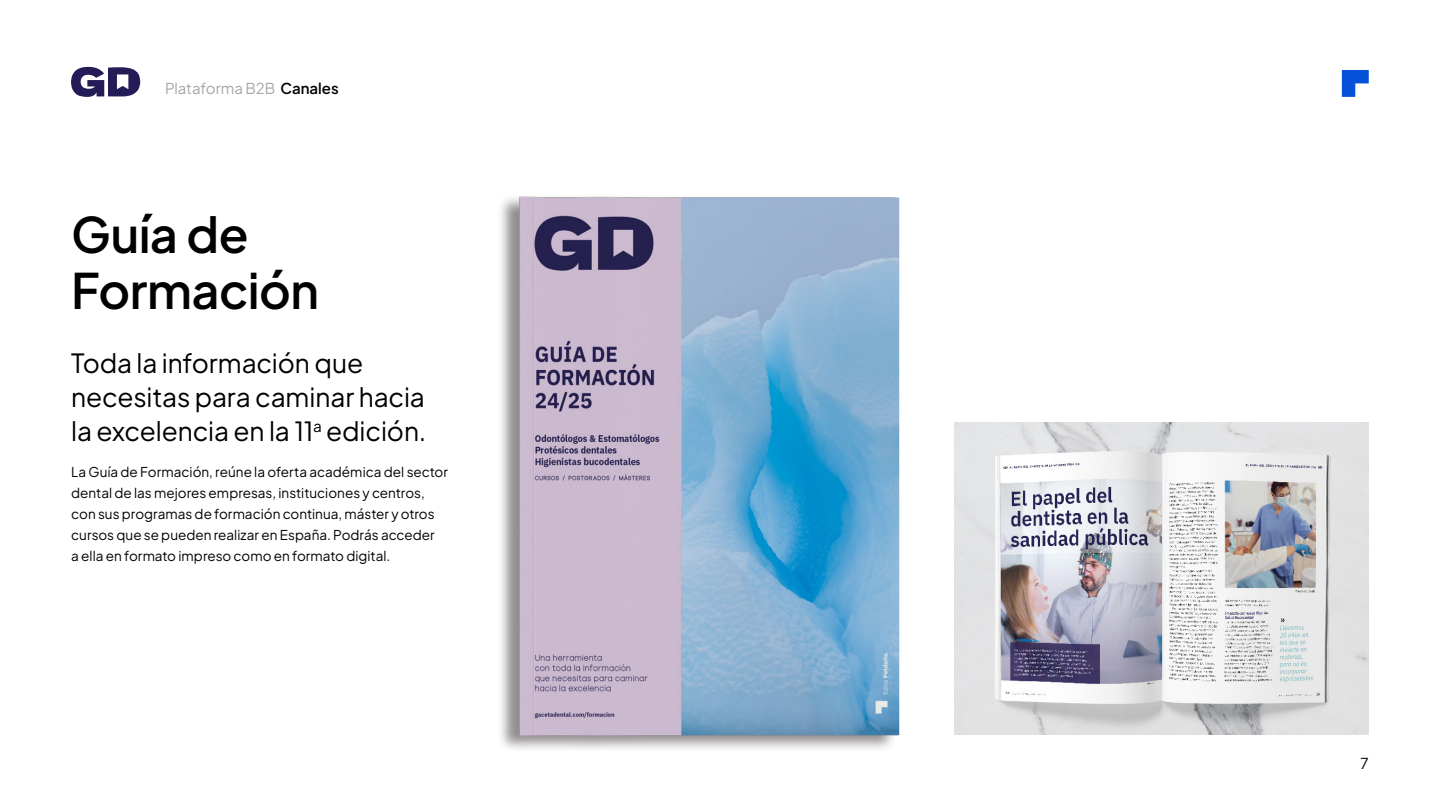
<style>
.page{position:relative;width:1440px;height:810px;background:#fff}
.page>*{position:absolute;margin:0;border:0;box-sizing:border-box;transform-origin:0 0}
.t1{font:48.75px/56.2px "Plus Jakarta Sans";letter-spacing:-.01em;color:#000}
.t2{font:26.25px/33.8px "Plus Jakarta Sans";letter-spacing:-.005em;color:#000}
.t3{font:15px "Plus Jakarta Sans";color:#a6a6a6}
.t4{font:15px "Plus Jakarta Sans";color:#000}
.t5{font:13.5px/21px "Plus Jakarta Sans";color:#000}
.s1{color:#000}
</style>
<div class="page">
<img style="left:984px;top:423px;width:385px;height:312px">
<img style="left:501px;top:196px;width:483px;height:553px">
<svg style="left:1342px;top:70px;width:27px;height:27px"></svg>
<svg style="left:71px;top:67px;width:69px;height:30px"></svg>
<p class="t3" style="left:165px;top:76px;width:175px">Plataforma B2B <span class="s1">Canales</span></p>
<p class="t1" style="left:71px;top:202px;width:249px">Guía de<br>Formación</p>
<p class="t2" style="left:71px;top:344px;width:357px">Toda la información que necesitas para caminar hacia la excelencia en la 11<sup>a</sup> edición.</p>
<p class="t5" style="left:71px;top:460px;width:378px">La Guía de Formación, reúne la oferta académica del sector dental de las mejores empresas, instituciones y centros, con sus programas de formación continua, máster y otros cursos que se pueden realizar en España. Podrás acceder<br>a ella en formato impreso como en formato digital.</p>
<p class="t4" style="left:1361px;top:751px;width:10px">7</p>
</div>
